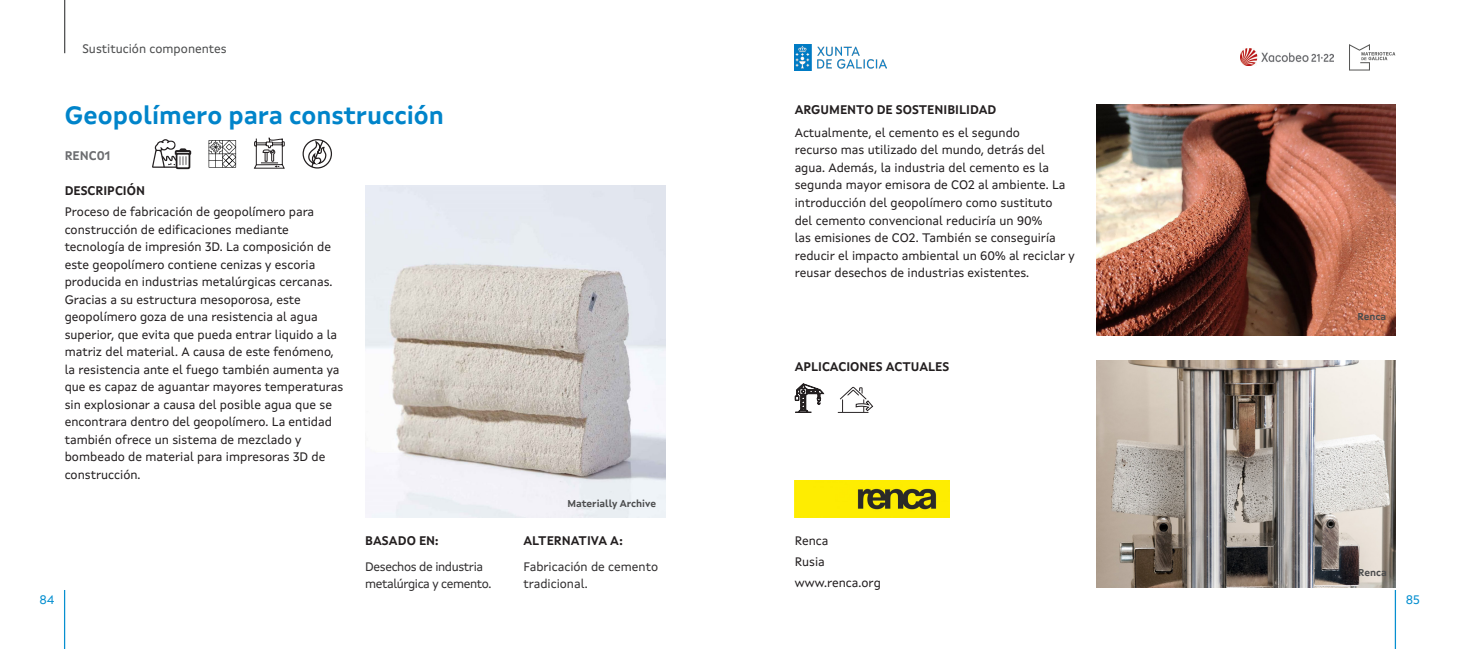
<style>
.page{position:relative;width:1460px;height:649px;background:#fff}
.page>*{position:absolute;margin:0;border:0;box-sizing:border-box;transform-origin:0 0}
.NomMaterial{font:700 25px "Xunta Sans";color:#0084ca}
.t1{font:12.5px/17.5px "Xunta Sans";color:#231f20}
.t2{font:700 12.5px "Xunta Sans";color:#231f20}
.t3{font:12.5px/17.5px "Xunta Sans";letter-spacing:-.03em;color:#312f30}
.t4{font:12.5px/17.5px "Xunta Sans";color:#312f30}
.t5{font:12.5px "Xunta Sans";color:#4b4c4d}
.t6{font:700 12.5px "Xunta Sans";color:#6c6d70}
.t7{font:12.5px "Xunta Sans";color:#068fd0}
.t8{font:700 10px "Xunta Sans";color:#4b4c4d}
</style>
<div class="page">
<hr style="left:1394px;top:589px;width:2px;height:59px;background:#068fd0">
<hr style="left:64px;top:0;width:1px;height:53px;background:#4b4c4d">
<img style="left:794px;top:44px;width:92px;height:26px">
<img style="left:1240px;top:49px;width:93px;height:17px">
<svg style="left:1349px;top:44px;width:46px;height:26px"></svg>
<hr style="left:64px;top:589px;width:1px;height:59px;background:#068fd0">
<img style="left:365px;top:185px;width:300px;height:332px">
<svg style="left:152px;top:139px;width:39px;height:30px"></svg>
<svg style="left:302px;top:139px;width:30px;height:30px"></svg>
<svg style="left:253px;top:137px;width:32px;height:32px"></svg>
<svg style="left:209px;top:140px;width:27px;height:27px"></svg>
<img style="left:794px;top:480px;width:155px;height:37px">
<img style="left:1096px;top:361px;width:299px;height:226px">
<img style="left:1096px;top:105px;width:299px;height:230px">
<svg style="left:794px;top:383px;width:31px;height:30px"></svg>
<svg style="left:837px;top:387px;width:37px;height:26px"></svg>
<p class="t5" style="left:82px;top:41px;width:146px">Sustitución componentes</p>
<p class="NomMaterial" style="left:65px;top:100px;width:381px">Geopolímero para construcción</p>
<p class="t6" style="left:65px;top:147px;width:47px">RENC01</p>
<p class="t2" style="left:65px;top:183px;width:82px">DESCRIPCIÓN</p>
<p class="t1" style="left:65px;top:203px;width:280px">Proceso de fabricación de geopolímero para construcción de edificaciones mediante tecnología de impresión 3D. La composición de este geopolímero contiene cenizas y escoria producida en industrias metalúrgicas cercanas.<br>Gracias a su estructura mesoporosa, este geopolímero goza de una resistencia al agua superior, que evita que pueda entrar liquido a la matriz del material. A causa de este fenómeno, la resistencia ante el fuego también aumenta ya que es capaz de aguantar mayores temperaturas sin explosionar a causa del posible agua que se encontrara dentro del geopolímero. La entidad también ofrece un sistema de mezclado y bombeado de material para impresoras 3D de construcción.</p>
<p class="t8" style="left:567px;top:497px;width:90px">Materially Archive</p>
<p class="t2" style="left:365px;top:533px;width:75px">BASADO EN:</p>
<p class="t2" style="left:523px;top:532px;width:101px">ALTERNATIVA A:</p>
<p class="t3" style="left:365px;top:557px;width:128px">Desechos de industria metalúrgica y cemento.</p>
<p class="t4" style="left:523px;top:557px;width:136px">Fabricación de cemento tradicional.</p>
<p class="t2" style="left:794px;top:102px;width:203px">ARGUMENTO DE SOSTENIBILIDAD</p>
<p class="t1" style="left:794px;top:124px;width:282px">Actualmente, el cemento es el segundo<br>recurso mas utilizado del mundo, detrás del agua. Además, la industria del cemento es la segunda mayor emisora de CO2 al ambiente. La introducción del geopolímero como sustituto<br>del cemento convencional reduciría un 90%<br>las emisiones de CO2. También se conseguiría reducir el impacto ambiental un 60% al reciclar y reusar desechos de industrias existentes.</p>
<p class="t2" style="left:794px;top:358px;width:156px">APLICACIONES ACTUALES</p>
<p class="t1" style="left:794px;top:531px;width:35px">Renca</p>
<p class="t1" style="left:794px;top:552px;width:32px">Rusia</p>
<p class="t1" style="left:794px;top:573px;width:88px">www.renca.org</p>
<p class="t8" style="left:1357px;top:311px;width:30px">Renca</p>
<p class="t8" style="left:1358px;top:566px;width:30px">Renca</p>
<p class="t7" style="left:39px;top:592px;width:17px">84</p>
<p class="t7" style="left:1405px;top:592px;width:16px">85</p>
</div>
